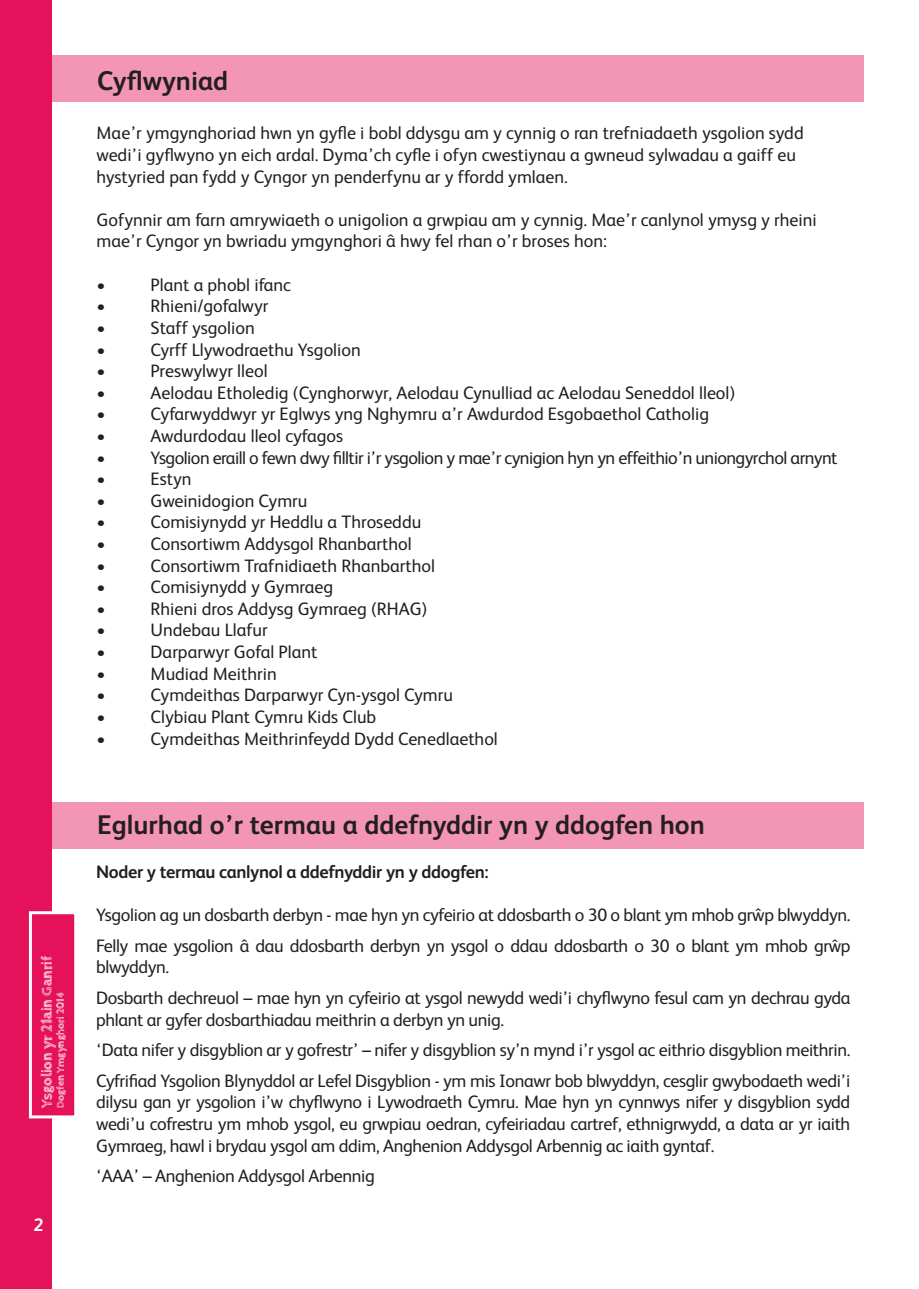
<style>
.page{position:relative;width:919px;height:1289px;background:#fff}
.page>*{position:absolute;margin:0;border:0;box-sizing:border-box;transform-origin:0 0}
.t1{font:700 27px "FS Albert";color:#231f20}
.t2{font:18px/21.6px "FS Albert";color:#231f20}
.t3{font:18px/21.6px "FS Albert";letter-spacing:-.02em;color:#231f20}
.t4{font:18px "FS Albert";letter-spacing:-.03em;color:#231f20}
.t5{font:700 18px "FS Albert";letter-spacing:-.02em;color:#231f20}
.t6{font:700 18px "FS Albert";color:#fff}
.t7{font:700 14.85px "Cabin Sketch";color:#fff}
.t8{font:700 10.5px "Cabin Sketch";color:#fff}
</style>
<div class="page">
<div style="left:32px;top:802px;width:831px;height:47px;background:#f395b5"></div>
<div style="left:33px;top:55px;width:830px;height:47px;background:#f395b5"></div>
<div style="left:0;top:0;width:51px;height:1288px;background:#e5125b"></div>
<div style="left:29px;top:911px;width:48px;height:207px;background:#e5125b;border:3px solid #fff"></div>
<p class="t7" style="left:38px;top:1107px;width:153px;rotate:-90deg">Ysgolion yr 21ain Ganrif</p>
<p class="t8" style="left:55px;top:1107px;width:117px;rotate:-90deg">Dogfen Ymgynghori 2014</p>
<p class="t6" style="left:33px;top:1212px;width:12px">2</p>
<p class="t1" style="left:97px;top:62px;width:132px">Cyflwyniad</p>
<p class="t2" style="left:97px;top:121px;width:708px">Mae’r ymgynghoriad hwn yn gyfle i bobl ddysgu am y cynnig o ran trefniadaeth ysgolion sydd wedi’i gyflwyno yn eich ardal. Dyma’ch cyfle i ofyn cwestiynau a gwneud sylwadau a gaiff eu hystyried pan fydd y Cyngor yn penderfynu ar y ffordd ymlaen.</p>
<p class="t2" style="left:97px;top:208px;width:721px">Gofynnir am farn amrywiaeth o unigolion a grwpiau am y cynnig. Mae’r canlynol ymysg y rheini mae’r Cyngor yn bwriadu ymgynghori â hwy fel rhan o’r broses hon:</p>
<p class="t2" style="left:97px;top:273px;width:11px">•</p>
<p class="t2" style="left:151px;top:273px;width:142px">Plant a phobl ifanc</p>
<p class="t2" style="left:97px;top:294px;width:11px">•</p>
<p class="t2" style="left:151px;top:294px;width:119px">Rhieni/gofalwyr</p>
<p class="t2" style="left:97px;top:316px;width:11px">•</p>
<p class="t2" style="left:151px;top:316px;width:106px">Staff ysgolion</p>
<p class="t2" style="left:97px;top:337px;width:11px">•</p>
<p class="t2" style="left:151px;top:337px;width:212px">Cyrff Llywodraethu Ysgolion</p>
<p class="t2" style="left:97px;top:359px;width:11px">•</p>
<p class="t2" style="left:151px;top:359px;width:118px">Preswylwyr lleol</p>
<p class="t2" style="left:97px;top:381px;width:11px">•</p>
<p class="t2" style="left:151px;top:381px;width:586px">Aelodau Etholedig (Cynghorwyr, Aelodau Cynulliad ac Aelodau Seneddol lleol)</p>
<p class="t2" style="left:97px;top:402px;width:11px">•</p>
<p class="t2" style="left:151px;top:402px;width:560px">Cyfarwyddwyr yr Eglwys yng Nghymru a’r Awdurdod Esgobaethol Catholig</p>
<p class="t2" style="left:97px;top:424px;width:11px">•</p>
<p class="t2" style="left:151px;top:424px;width:194px">Awdurdodau lleol cyfagos</p>
<p class="t2" style="left:97px;top:445px;width:11px">•</p>
<p class="t4" style="left:151px;top:445px;width:688px">Ysgolion eraill o fewn dwy filltir i’r ysgolion y mae’r cynigion hyn yn effeithio’n uniongyrchol arnynt</p>
<p class="t2" style="left:97px;top:467px;width:11px">•</p>
<p class="t2" style="left:151px;top:467px;width:42px">Estyn</p>
<p class="t2" style="left:97px;top:489px;width:11px">•</p>
<p class="t2" style="left:151px;top:489px;width:158px">Gweinidogion Cymru</p>
<p class="t2" style="left:97px;top:510px;width:11px">•</p>
<p class="t2" style="left:151px;top:510px;width:272px">Comisiynydd yr Heddlu a Throseddu</p>
<p class="t2" style="left:97px;top:532px;width:11px">•</p>
<p class="t2" style="left:151px;top:532px;width:263px">Consortiwm Addysgol Rhanbarthol</p>
<p class="t2" style="left:97px;top:553px;width:11px">•</p>
<p class="t2" style="left:151px;top:553px;width:286px">Consortiwm Trafnidiaeth Rhanbarthol</p>
<p class="t2" style="left:97px;top:575px;width:11px">•</p>
<p class="t2" style="left:151px;top:575px;width:184px">Comisiynydd y Gymraeg</p>
<p class="t2" style="left:97px;top:597px;width:11px">•</p>
<p class="t2" style="left:151px;top:597px;width:278px">Rhieni dros Addysg Gymraeg (RHAG)</p>
<p class="t2" style="left:97px;top:618px;width:11px">•</p>
<p class="t2" style="left:151px;top:618px;width:119px">Undebau Llafur</p>
<p class="t2" style="left:97px;top:640px;width:11px">•</p>
<p class="t2" style="left:151px;top:640px;width:168px">Darparwyr Gofal Plant</p>
<p class="t2" style="left:97px;top:661px;width:11px">•</p>
<p class="t2" style="left:151px;top:661px;width:128px">Mudiad Meithrin</p>
<p class="t2" style="left:97px;top:683px;width:11px">•</p>
<p class="t2" style="left:151px;top:683px;width:304px">Cymdeithas Darparwyr Cyn-ysgol Cymru</p>
<p class="t2" style="left:97px;top:705px;width:11px">•</p>
<p class="t2" style="left:151px;top:705px;width:227px">Clybiau Plant Cymru Kids Club</p>
<p class="t2" style="left:97px;top:726px;width:11px">•</p>
<p class="t2" style="left:151px;top:726px;width:349px">Cymdeithas Meithrinfeydd Dydd Cenedlaethol</p>
<p class="t1" style="left:97px;top:806px;width:609px">Eglurhad o’r termau a ddefnyddir yn y ddogfen hon</p>
<p class="t5" style="left:96px;top:859px;width:394px">Noder y termau canlynol a ddefnyddir yn y ddogfen:</p>
<p class="t3" style="left:96px;top:903px;width:755px">Ysgolion ag un dosbarth derbyn - mae hyn yn cyfeirio at ddosbarth o 30 o blant ym mhob grŵp blwyddyn.</p>
<p class="t3" style="left:96px;top:933px;width:755px">Felly mae ysgolion â dau ddosbarth derbyn yn ysgol o ddau ddosbarth o 30 o blant ym mhob grŵp blwyddyn.</p>
<p class="t3" style="left:96px;top:986px;width:755px">Dosbarth dechreuol – mae hyn yn cyfeirio at ysgol newydd wedi’i chyflwyno fesul cam yn dechrau gyda phlant ar gyfer dosbarthiadau meithrin a derbyn yn unig.</p>
<p class="t3" style="left:96px;top:1038px;width:755px">‘Data nifer y disgyblion ar y gofrestr’ – nifer y disgyblion sy’n mynd i’r ysgol ac eithrio disgyblion meithrin.</p>
<p class="t2" style="left:96px;top:1068px;width:755px;text-align:justify">Cyfrifiad Ysgolion Blynyddol ar Lefel Disgyblion - ym mis Ionawr bob blwyddyn, cesglir gwybodaeth wedi’i dilysu gan yr ysgolion i’w chyflwyno i Lywodraeth Cymru. Mae hyn yn cynnwys nifer y disgyblion sydd wedi’u cofrestru ym mhob ysgol, eu grwpiau oedran, cyfeiriadau cartref, ethnigrwydd, a data ar yr iaith Gymraeg, hawl i brydau ysgol am ddim, Anghenion Addysgol Arbennig ac iaith gyntaf.</p>
<p class="t3" style="left:96px;top:1164px;width:280px">‘AAA’ – Anghenion Addysgol Arbennig</p>
</div>
